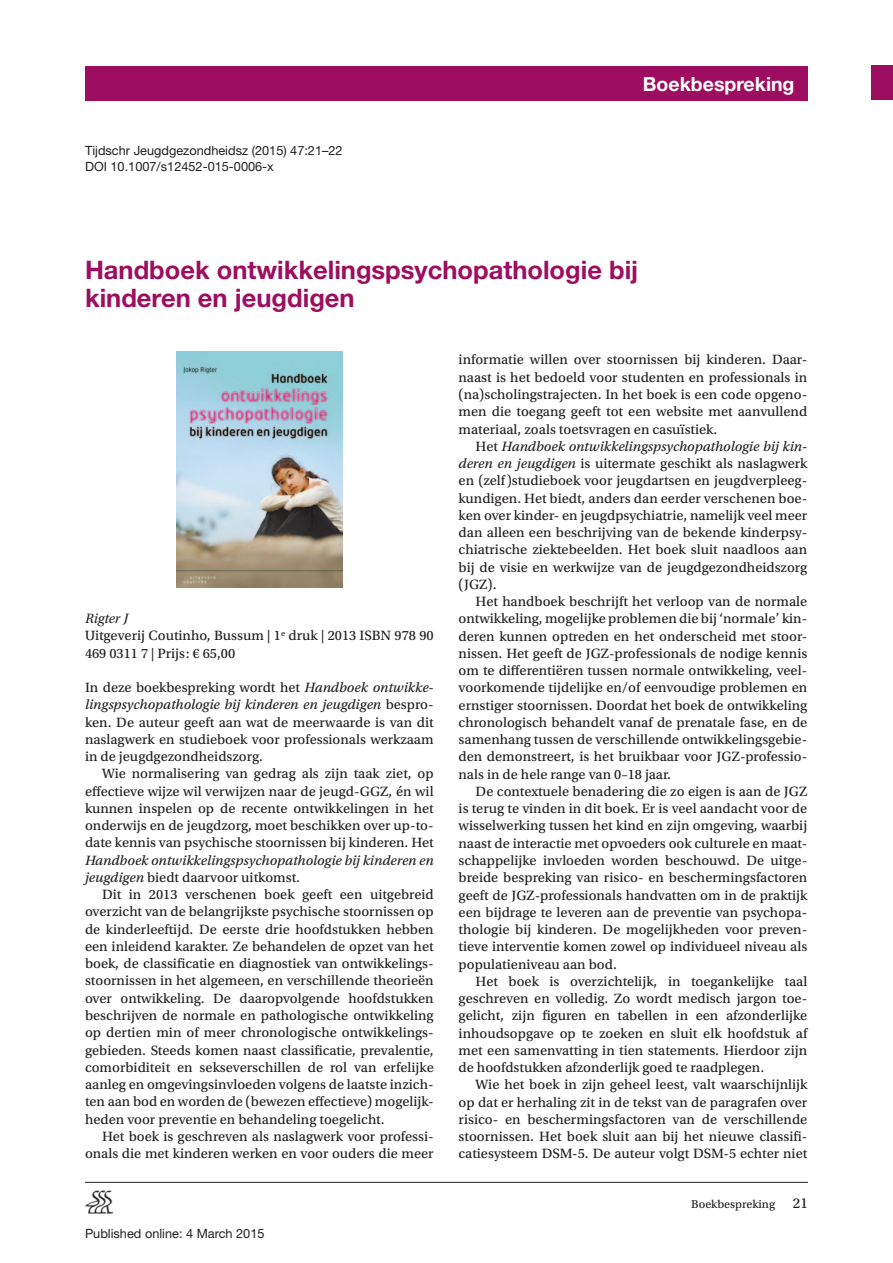
<style>
.page{position:relative;width:893px;height:1263px;background:#fff}
.page>*{position:absolute;margin:0;border:0;box-sizing:border-box;transform-origin:0 0}
.t1{font:700 25.5px/28.5px "Helvetica Neue";color:#9e0e60}
.t2{font:700 19.5px "Helvetica Neue";color:#fff}
.t3{font:14.25px/17.2px "Utopia Std Capt";color:#231f20;text-align:justify}
.t4{font:14.25px "Utopia Std Capt It";color:#231f20}
.t5{font:italic 14.25px "Utopia Std";color:#231f20}
.t6{font:12.75px/15.8px "Helvetica Neue";color:#231f20}
.t7{font:12px "Utopia Std Capt";color:#231f20}
.s1{font-family:"Utopia Std Capt It"}
.s2{font-family:"Utopia Std Capt"}
.s3{font-size:15px}
</style>
<div class="page">
<div style="left:85px;top:66px;width:722px;height:34px;background:#9e0e60"></div>
<div style="left:872px;top:66px;width:21px;height:34px;background:#9e0e60"></div>
<hr style="left:85px;top:1182px;width:723px;height:1px;background:#231f20">
<img style="left:85px;top:1190px;width:29px;height:24px">
<img style="left:176px;top:352px;width:166px;height:236px">
<p class="t6" style="left:85px;top:142px;width:259px">Tijdschr Jeugdgezondheidsz (2015) 47:21–22<br>DOI 10.1007/s12452-015-0006-x</p>
<h2 class="t2" style="left:643px;top:72px;width:153px">Boekbespreking</h2>
<h1 class="t1" style="left:85px;top:255px;width:555px">Handboek ontwikkelingspsychopathologie bij kinderen en jeugdigen</h1>
<p class="t5" style="left:85px;top:611px;width:45px">Rigter J</p>
<p class="t3" style="left:85px;top:627px;width:350px">Uitgeverij Coutinho, Bussum | 1<sup>e</sup> druk | 2013 ISBN 978 90<br>469 0311 7 | Prijs: € 65,00</p>
<p class="t3" style="left:85px;top:679px;width:350px">In deze boekbespreking wordt het <span class="s1">Handboek ontwikke-</span></p>
<p class="t4" style="left:85px;top:697px;width:350px">lingspsychopathologie bij kinderen en jeugdigen <span class="s2">bespro-</span></p>
<p class="t3" style="left:85px;top:714px;width:350px">ken. De auteur geeft aan wat de meerwaarde is van dit naslagwerk en studieboek voor professionals werkzaam in de jeugdgezondheidszorg.</p>
<p class="t3" style="left:85px;top:765px;width:350px;text-indent:17px">Wie normalisering van gedrag als zijn taak ziet, op effectieve wijze wil verwijzen naar de jeugd-GGZ, én wil kunnen inspelen op de recente ontwikkelingen in het onderwijs en de jeugdzorg, moet beschikken over up-to&shy;date kennis van psychische stoornissen bij kinderen. Het</p>
<p class="t4" style="left:85px;top:852px;width:350px">Handboek ontwikkelingspsychopathologie bij kinderen en</p>
<p class="t3" style="left:85px;top:869px;width:217px"><span class="s1">jeugdigen</span> biedt daarvoor uitkomst.</p>
<p class="t3" style="left:102px;top:886px;width:333px">Dit in 2013 verschenen boek geeft een uitgebreid</p>
<p class="t3" style="left:85px;top:903px;width:350px">overzicht van de belangrijkste psychische stoornissen op</p>
<p class="t3" style="left:85px;top:921px;width:350px">de kinderleeftijd. De eerste drie hoofdstukken hebben</p>
<p class="t3" style="left:85px;top:938px;width:350px">een inleidend karakter. Ze behandelen de opzet van het</p>
<p class="t3" style="left:85px;top:955px;width:350px">boek, de classificatie en diagnostiek van ontwikkelings-</p>
<p class="t3" style="left:85px;top:972px;width:350px">stoornissen in het algemeen, en verschillende theorieën</p>
<p class="t3" style="left:85px;top:990px;width:350px">over ontwikkeling. De daaropvolgende hoofdstukken</p>
<p class="t3" style="left:85px;top:1007px;width:350px">beschrijven de normale en pathologische ontwikkeling</p>
<p class="t3" style="left:85px;top:1024px;width:350px">op dertien min of meer chronologische ontwikkelings-</p>
<p class="t3" style="left:85px;top:1041px;width:350px">gebieden. Steeds komen naast classificatie, prevalentie,</p>
<p class="t3" style="left:85px;top:1059px;width:350px">comorbiditeit en sekseverschillen de rol van erfelijke</p>
<p class="t3" style="left:85px;top:1076px;width:350px">aanleg en omgevingsinvloeden volgens de laatste inzich-</p>
<p class="t3" style="left:85px;top:1093px;width:350px">ten aan bod en worden de (bewezen effectieve) mogelijk-</p>
<p class="t3" style="left:85px;top:1110px;width:301px">heden voor preventie en behandeling toegelicht.</p>
<p class="t3" style="left:102px;top:1128px;width:333px">Het boek is geschreven als naslagwerk voor professi-</p>
<p class="t3" style="left:85px;top:1145px;width:350px">onals die met kinderen werken en voor ouders die meer</p>
<p class="t6" style="left:85px;top:1226px;width:181px">Published online: 4 March 2015</p>
<p class="t3" style="left:459px;top:351px;width:350px">informatie willen over stoornissen bij kinderen. Daar&shy;naast is het bedoeld voor studenten en professionals in (na)scholingstrajecten. In het boek is een code opgeno&shy;men die toegang geeft tot een website met aanvullend materiaal, zoals toetsvragen en casuïstiek.</p>
<p class="t4" style="left:476px;top:438px;width:333px"><span class="s2">Het</span> Handboek ontwikkelingspsychopathologie bij kin-</p>
<p class="t3" style="left:459px;top:455px;width:350px"><span class="s1">deren en jeugdigen</span> is uitermate geschikt als naslagwerk en (zelf)studieboek voor jeugdartsen en jeugdverpleeg&shy;kundigen. Het biedt, anders dan eerder verschenen boe&shy;ken over kinder- en jeugdpsychiatrie, namelijk veel meer dan alleen een beschrijving van de bekende kinderpsy&shy;chiatrische ziektebeelden. Het boek sluit naadloos aan bij de visie en werkwijze van de jeugdgezondheidszorg (JGZ).</p>
<p class="t3" style="left:459px;top:593px;width:350px;text-indent:17px">Het handboek beschrijft het verloop van de normale ontwikkeling, mogelijke problemen die bij ‘normale’ kin&shy;deren kunnen optreden en het onderscheid met stoor&shy;nissen. Het geeft de JGZ-professionals de nodige kennis om te differentiëren tussen normale ontwikkeling, veel&shy;voorkomende tijdelijke en/of eenvoudige problemen en ernstiger stoornissen. Doordat het boek de ontwikkeling chronologisch behandelt vanaf de prenatale fase, en de samenhang tussen de verschillende ontwikkelingsgebie&shy;den demonstreert, is het bruikbaar voor JGZ-professio&shy;nals in de hele range van 0–18 jaar.</p>
<p class="t3" style="left:459px;top:783px;width:350px;text-indent:17px">De contextuele benadering die zo eigen is aan de JGZ is terug te vinden in dit boek. Er is veel aandacht voor de wisselwerking tussen het kind en zijn omgeving, waarbij naast de interactie met opvoeders ook culturele en maat&shy;schappelijke invloeden worden beschouwd. De uitge&shy;breide bespreking van risico- en beschermingsfactoren geeft de JGZ-professionals handvatten om in de praktijk een bijdrage te leveren aan de preventie van psychopa&shy;thologie bij kinderen. De mogelijkheden voor preven&shy;tieve interventie komen zowel op individueel niveau als populatieniveau aan bod.</p>
<p class="t3" style="left:459px;top:973px;width:350px;text-indent:17px">Het boek is overzichtelijk, in toegankelijke taal geschreven en volledig. Zo wordt medisch jargon toe&shy;gelicht, zijn figuren en tabellen in een afzonderlijke inhoudsopgave op te zoeken en sluit elk hoofdstuk af met een samenvatting in tien statements. Hierdoor zijn de hoofdstukken afzonderlijk goed te raadplegen.</p>
<p class="t3" style="left:459px;top:1076px;width:350px;text-indent:17px">Wie het boek in zijn geheel leest, valt waarschijnlijk op dat er herhaling zit in de tekst van de paragrafen over risico- en beschermingsfactoren van de verschillende stoornissen. Het boek sluit aan bij het nieuwe classifi&shy;catiesysteem DSM-5. De auteur volgt DSM-5 echter niet</p>
<p class="t7" style="left:691px;top:1198px;width:118px">Boekbespreking <span class="s3">21</span></p>
</div>
